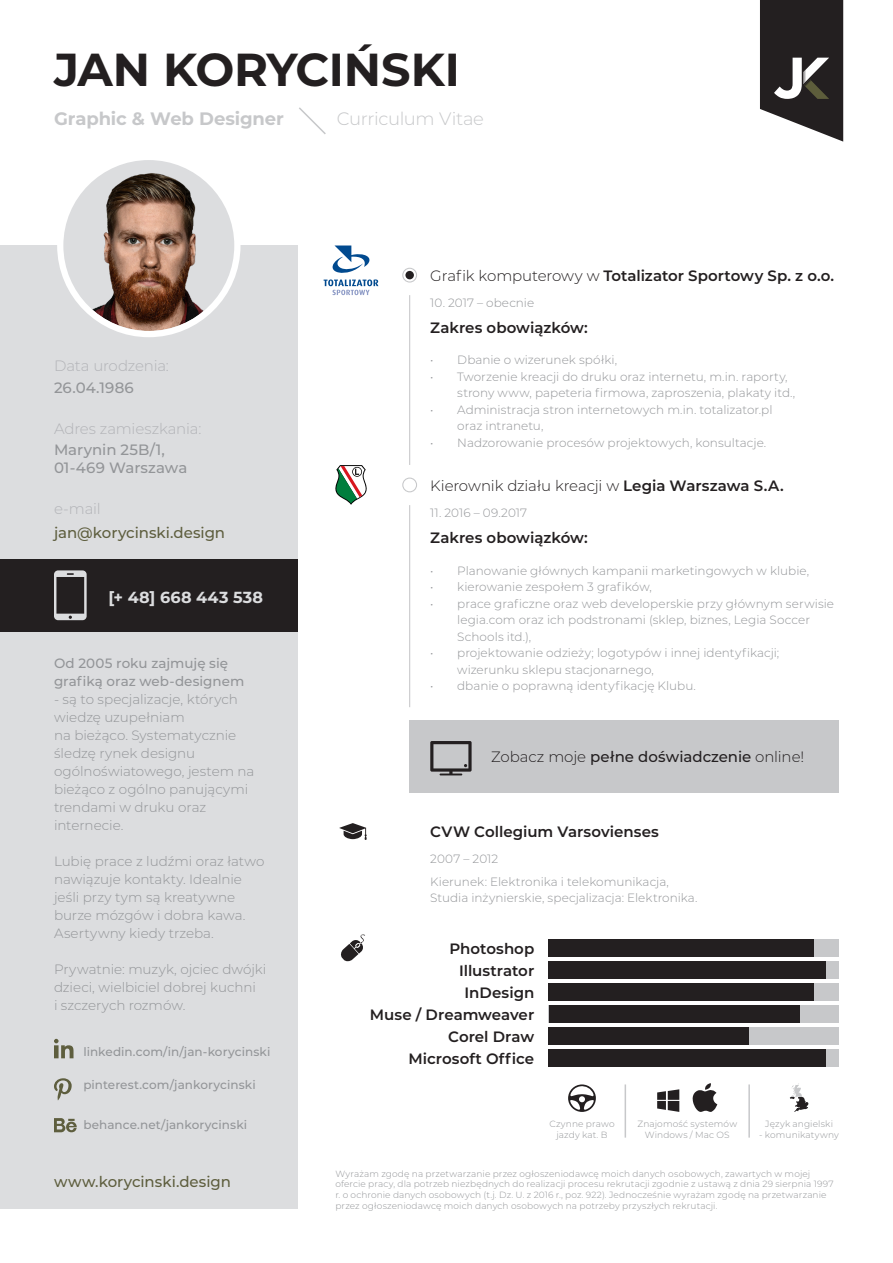
<style>
.page{position:relative;width:893px;height:1263px;background:#fff}
.page>*{position:absolute;margin:0;border:0;box-sizing:border-box;transform-origin:0 0}
.t1{font:700 46.2px "Montserrat";letter-spacing:-.005em;color:#231f20}
.t2{font:700 18px "Montserrat";letter-spacing:-.005em;color:#c7c8ca}
.t3{font:300 18px "Montserrat";letter-spacing:-.025em;color:#c7c8ca}
.t4{font:700 16.05px "Montserrat";letter-spacing:.02em;color:#dcdddf}
.t5{font:600 15px "Montserrat";color:#231f20}
.t6{font:500 15px "Montserrat";color:#5e5e3e}
.t7{font:300 15px "Montserrat";letter-spacing:-.01em;color:#231f20}
.t8{font:300 15px "Montserrat";letter-spacing:-.015em;color:#b2b3b7}
.t9{font:500 15px "Montserrat";letter-spacing:.005em;color:#939598}
.t10{font:500 15px "Montserrat";color:#231f20}
.t11{font:300 13.5px/18px "Montserrat";color:#939598}
.t12{font:500 13.5px/18px "Montserrat";color:#939598}
.t13{font:300 12px/16.5px "Montserrat";letter-spacing:.005em;color:#939598}
.t14{font:500 12px "Montserrat";letter-spacing:.005em;color:#939598}
.t15{font:300 9px/10.8px "Montserrat";letter-spacing:.015em;color:#939598}
.s1{font-weight:300}
.s2{font-weight:600}
</style>
<div class="page">
<div style="left:0;top:245px;width:298px;height:964px;background:#dcdddf"></div>
<div style="left:0;top:559px;width:298px;height:72px;background:#231f20"></div>
<div style="left:60px;top:157px;width:177px;height:177px;background:#fff;border-radius:50%"></div>
<img style="left:63px;top:160px;width:171px;height:171px;border-radius:85px">
<div style="left:57px;top:154px;width:184px;height:183px;border:6px solid #fff;border-radius:50%"></div>
<svg style="left:760px;top:0;width:83px;height:142px"></svg>
<div style="left:402px;top:268px;width:15px;height:15px;border:1px solid #c7c8ca;border-radius:50%"></div>
<div style="left:402px;top:477px;width:15px;height:15px;border:1px solid #c7c8ca;border-radius:50%"></div>
<svg style="left:299px;top:107px;width:27px;height:27px"></svg>
<hr style="left:625px;top:1084px;width:1px;height:53px;background:#c7c8ca">
<hr style="left:748px;top:1084px;width:2px;height:53px;background:#c7c8ca">
<svg style="left:54px;top:570px;width:33px;height:50px"></svg>
<svg style="left:335px;top:465px;width:32px;height:40px"></svg>
<svg style="left:324px;top:245px;width:54px;height:50px"></svg>
<hr style="left:409px;top:295px;width:1px;height:170px;background:#c7c8ca">
<hr style="left:409px;top:505px;width:1px;height:202px;background:#c7c8ca">
<div style="left:405px;top:271px;width:9px;height:8px;background:#231f20;border-radius:50%"></div>
<div style="left:409px;top:720px;width:430px;height:72px;background:#c7c8ca"></div>
<svg style="left:430px;top:741px;width:42px;height:34px"></svg>
<svg style="left:339px;top:823px;width:28px;height:17px"></svg>
<svg style="left:341px;top:934px;width:24px;height:28px"></svg>
<div style="left:549px;top:939px;width:290px;height:17px;background:#c7c8ca"></div>
<div style="left:549px;top:961px;width:290px;height:18px;background:#c7c8ca"></div>
<div style="left:549px;top:983px;width:290px;height:18px;background:#c7c8ca"></div>
<div style="left:549px;top:1005px;width:290px;height:18px;background:#c7c8ca"></div>
<div style="left:549px;top:1027px;width:290px;height:18px;background:#c7c8ca"></div>
<div style="left:549px;top:1049px;width:290px;height:18px;background:#c7c8ca"></div>
<div style="left:549px;top:939px;width:265px;height:17px;background:#231f20"></div>
<div style="left:549px;top:961px;width:277px;height:18px;background:#231f20"></div>
<div style="left:549px;top:983px;width:265px;height:18px;background:#231f20"></div>
<div style="left:549px;top:1005px;width:250px;height:18px;background:#231f20"></div>
<div style="left:549px;top:1027px;width:200px;height:18px;background:#231f20"></div>
<div style="left:549px;top:1049px;width:277px;height:18px;background:#231f20"></div>
<svg style="left:568px;top:1084px;width:28px;height:28px"></svg>
<svg style="left:692px;top:1083px;width:25px;height:29px"></svg>
<svg style="left:657px;top:1089px;width:22px;height:23px"></svg>
<svg style="left:790px;top:1083px;width:18px;height:29px"></svg>
<svg style="left:54px;top:1078px;width:18px;height:22px"></svg>
<svg style="left:54px;top:1118px;width:23px;height:14px"></svg>
<svg style="left:54px;top:1039px;width:20px;height:19px"></svg>
<p class="t1" style="left:54px;top:36px;width:407px">JAN KORYCIŃSKI</p>
<p class="t2" style="left:54px;top:106px;width:231px">Graphic &amp; Web Designer</p>
<p class="t3" style="left:337px;top:107px;width:149px">Curriculum Vitae</p>
<p class="t5" style="left:430px;top:265px;width:405px"><span class="s1">Grafik komputerowy w</span> Totalizator Sportowy Sp. z o.o.</p>
<p class="t8" style="left:54px;top:356px;width:116px">Data urodzenia:</p>
<p class="t9" style="left:54px;top:377px;width:81px">26.04.1986</p>
<p class="t8" style="left:54px;top:418px;width:149px">Adres zamieszkania:</p>
<p class="t9" style="left:54px;top:440px;width:112px">Marynin 25B/1,</p>
<p class="t9" style="left:54px;top:458px;width:135px">01-469 Warszawa</p>
<p class="t8" style="left:54px;top:499px;width:48px">e-mail</p>
<p class="t6" style="left:54px;top:522px;width:173px">jan@korycinski.design</p>
<p class="t4" style="left:108px;top:586px;width:156px">[+ 48] 668 443 538</p>
<p class="t12" style="left:54px;top:653px;width:192px">Od 2005 roku zajmuję się grafiką oraz web-designem</p>
<p class="t11" style="left:54px;top:690px;width:185px">- są to specjalizacje, których wiedzę uzupełniam</p>
<p class="t11" style="left:54px;top:726px;width:202px">na bieżąco. Systematycznie śledzę rynek designu ogólnoświatowego, jestem na bieżąco z ogólno panującymi trendami w druku oraz internecie.</p>
<p class="t11" style="left:54px;top:852px;width:212px">Lubię prace z ludźmi oraz łatwo nawiązuje kontakty. Idealnie jeśli przy tym są kreatywne burze mózgów i dobra kawa.</p>
<p class="t11" style="left:54px;top:924px;width:161px">Asertywny kiedy trzeba.</p>
<p class="t11" style="left:54px;top:960px;width:214px">Prywatnie: muzyk, ojciec dwójki dzieci, wielbiciel dobrej kuchni<br>i szczerych rozmów.</p>
<p class="t14" style="left:83px;top:1043px;width:189px">linkedin.com/in/jan-korycinski</p>
<p class="t14" style="left:83px;top:1077px;width:174px">pinterest.com/jankorycinski</p>
<p class="t14" style="left:83px;top:1116px;width:165px">behance.net/jankorycinski</p>
<p class="t6" style="left:54px;top:1171px;width:178px">www.korycinski.design</p>
<p class="t13" style="left:430px;top:294px;width:106px">10. 2017 – obecnie</p>
<p class="t5" style="left:430px;top:317px;width:159px">Zakres obowiązków:</p>
<p class="t13" style="left:430px;top:351px;width:188px">• Dbanie o wizerunek spółki,</p>
<p class="t13" style="left:457px;top:368px;width:339px;text-indent:-27px">• Tworzenie kreacji do druku oraz internetu, m.in. raporty, strony www, papeteria firmowa, zaproszenia, plakaty itd.,</p>
<p class="t13" style="left:457px;top:401px;width:317px;text-indent:-27px">• Administracja stron internetowych m.in. totalizator.pl oraz intranetu,</p>
<p class="t13" style="left:430px;top:434px;width:338px">• Nadzorowanie procesów projektowych, konsultacje.</p>
<p class="t7" style="left:430px;top:475px;width:355px">Kierownik działu kreacji w <span class="s2">Legia Warszawa S.A.</span></p>
<p class="t13" style="left:430px;top:504px;width:98px">11. 2016 – 09.2017</p>
<p class="t5" style="left:430px;top:527px;width:159px">Zakres obowiązków:</p>
<p class="t13" style="left:430px;top:562px;width:380px">• Planowanie głównych kampanii marketingowych w klubie,</p>
<p class="t13" style="left:430px;top:578px;width:223px">• kierowanie zespołem 3 grafików,</p>
<p class="t13" style="left:457px;top:595px;width:378px;text-indent:-27px">• prace graficzne oraz web developerskie przy głównym serwisie legia.com oraz ich podstronami (sklep, biznes, Legia Soccer<br>Schools itd.),</p>
<p class="t13" style="left:457px;top:644px;width:324px;text-indent:-27px">• projektowanie odzieży; logotypów i innej identyfikacji; wizerunku sklepu stacjonarnego,</p>
<p class="t13" style="left:430px;top:677px;width:267px">• dbanie o poprawną identyfikację Klubu.</p>
<p class="t10" style="left:491px;top:746px;width:315px"><span class="s1">Zobacz moje</span> pełne doświadczenie <span class="s1">online!</span></p>
<p class="t5" style="left:430px;top:821px;width:230px">CVW Collegium Varsovienses</p>
<p class="t13" style="left:430px;top:850px;width:69px">2007 – 2012</p>
<p class="t13" style="left:430px;top:873px;width:240px">Kierunek: Elektronika i telekomunikacja,</p>
<p class="t13" style="left:430px;top:889px;width:269px">Studia inżynierskie, specjalizacja: Elektronika.</p>
<p class="t5" style="left:450px;top:938px;width:86px">Photoshop</p>
<p class="t5" style="left:459px;top:960px;width:77px">Illustrator</p>
<p class="t5" style="left:464px;top:982px;width:71px">InDesign</p>
<p class="t5" style="left:370px;top:1004px;width:166px">Muse / Dreamweaver</p>
<p class="t5" style="left:448px;top:1026px;width:88px">Corel Draw</p>
<p class="t5" style="left:408px;top:1048px;width:127px">Microsoft Office</p>
<p class="t15" style="left:549px;top:1118px;width:67px">Czynne prawo</p>
<p class="t15" style="left:556px;top:1129px;width:53px">jazdy kat. B</p>
<p class="t15" style="left:637px;top:1118px;width:101px">Znajomość systemów</p>
<p class="t15" style="left:645px;top:1129px;width:87px">Windows / Mac OS</p>
<p class="t15" style="left:765px;top:1118px;width:70px">Język angielski</p>
<p class="t15" style="left:759px;top:1129px;width:81px">- komunikatywny</p>
<p class="t15" style="left:335px;top:1168px;width:500px">Wyrażam zgodę na przetwarzanie przez ogłoszeniodawcę moich danych osobowych, zawartych w mojej ofercie pracy, dla potrzeb niezbędnych do realizacji procesu rekrutacji zgodnie z ustawą z dnia 29 sierpnia 1997 r. o ochronie danych osobowych (t.j. Dz. U. z 2016 r., poz. 922). Jednocześnie wyrażam zgodę na przetwarzanie przez ogłoszeniodawcę moich danych osobowych na potrzeby przyszłych rekrutacji.</p>
</div>
